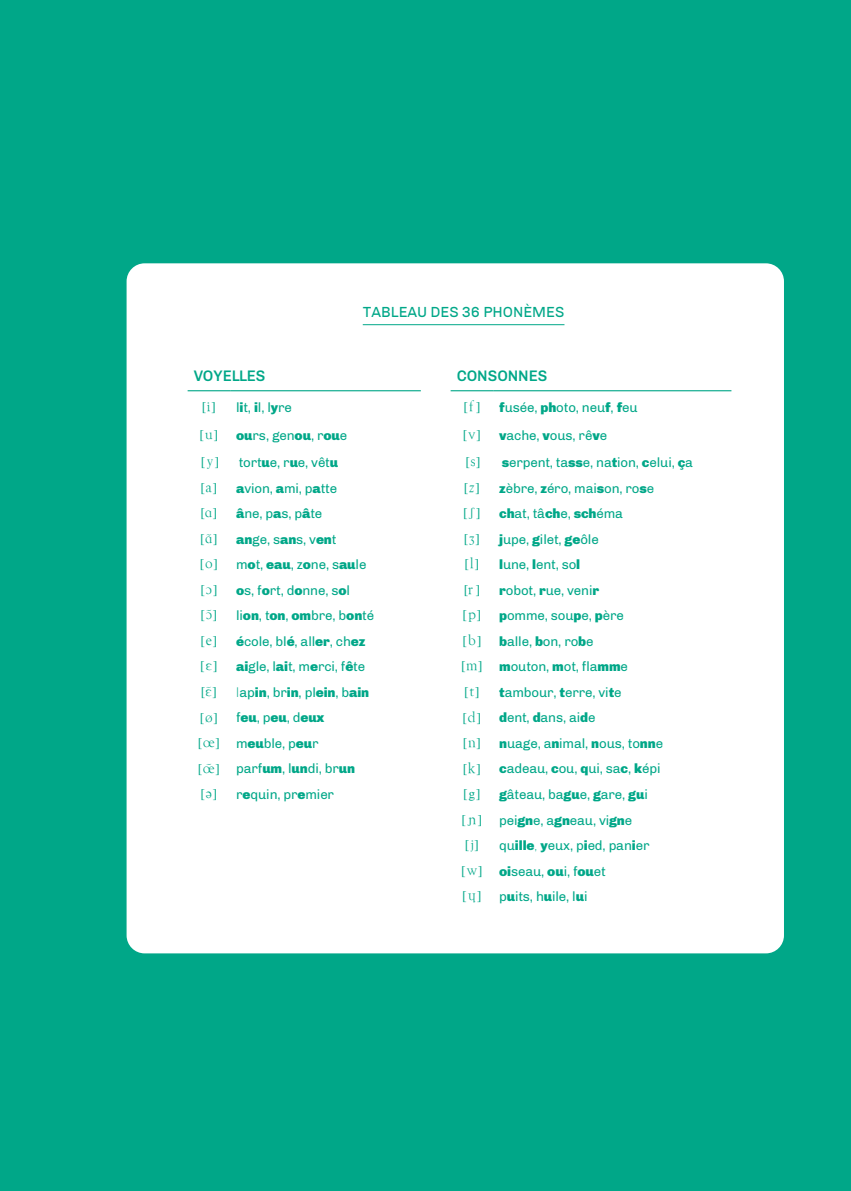
<style>
.page{position:relative;width:851px;height:1191px;background:#fff}
.page>*{position:absolute;margin:0;border:0;box-sizing:border-box;transform-origin:0 0}
.t1{font:500 15.3px "Chivo";color:#00a788}
.t2{font:15px "Chivo";color:#00a788}
.t3{font:13.5px/25.5px "Chivo";letter-spacing:-.01em;color:#00a788}
.t4{font:13.5px "Alphonetic";color:#00a788}
.t5{font:900 13.5px "Chivo";letter-spacing:-.01em;color:#00a788}
.s1{font-weight:900}
.s2{font-family:"Alphonetic"}
.s3{font-weight:300}
.s4{font-weight:400}
</style>
<div class="page">
<div style="left:0;top:0;width:850px;height:1191px;background:#00a788"></div>
<div style="left:126px;top:263px;width:657px;height:690px;background:#fff"></div>
<hr style="left:363px;top:324px;width:201px;height:1px;background:#00a788">
<hr style="left:187px;top:390px;width:43px;height:1px;background:#00a788">
<hr style="left:230px;top:390px;width:191px;height:1px;background:#00a788">
<hr style="left:450px;top:390px;width:43px;height:1px;background:#00a788">
<hr style="left:493px;top:390px;width:238px;height:1px;background:#00a788">
<p class="t2" style="left:363px;top:303px;width:203px">TABLEAU DES 36 PHONÈMES</p>
<p class="t1" style="left:194px;top:364px;width:73px">VOYELLES</p>
<p class="t1" style="left:456px;top:364px;width:92px">CONSONNES</p>
<p class="t4" style="left:202px;top:400px;width:16px">[i]</p>
<p class="t3" style="left:236px;top:395px;width:57px">l<span class="s1">i</span>t, <span class="s1">i</span>l, l<span class="s1">y</span>re</p>
<p class="t4" style="left:463px;top:400px;width:19px">[f]</p>
<p class="t3" style="left:499px;top:395px;width:140px"><span class="s1">f</span>usée, <span class="s1">ph</span>oto, neu<span class="s1">f</span>, <span class="s1">f</span>eu</p>
<p class="t4" style="left:199px;top:428px;width:20px">[U]</p>
<p class="t3" style="left:236px;top:422px;width:113px"><span class="s1">ou</span>rs, gen<span class="s1">ou</span>, r<span class="s1">ou</span>e</p>
<p class="t4" style="left:463px;top:428px;width:19px">[v]</p>
<p class="t3" style="left:499px;top:422px;width:109px"><span class="s1">v</span>ache, <span class="s1">v</span>ous, rê<span class="s1">v</span>e</p>
<p class="t4" style="left:201px;top:455px;width:20px">[u]</p>
<p class="t3" style="left:239px;top:450px;width:101px">tort<span class="s1">u</span>e, r<span class="s1">u</span>e, vêt<span class="s1">u</span></p>
<p class="t4" style="left:465px;top:455px;width:17px">[s]</p>
<p class="t3" style="left:501px;top:450px;width:193px"><span class="s1">s</span>erpent, ta<span class="s1">ss</span>e, na<span class="s1">t</span>ion, <span class="s1">c</span>elui, <span class="s1">ç</span>a</p>
<p class="t4" style="left:200px;top:481px;width:18px">[a]</p>
<p class="t3" style="left:236px;top:475px;width:103px"><span class="s1">a</span>vion, <span class="s1">a</span>mi, p<span class="s1">a</span>tte</p>
<p class="t4" style="left:464px;top:481px;width:17px">[z]</p>
<p class="t3" style="left:499px;top:475px;width:157px"><span class="s1">z</span>èbre, <span class="s1">z</span>éro, mai<span class="s1">s</span>on, ro<span class="s1">s</span>e</p>
<p class="t4" style="left:200px;top:506px;width:19px">[A]</p>
<p class="t3" style="left:236px;top:501px;width:88px"><span class="s1">â</span>ne, p<span class="s1">a</span>s, p<span class="s1">â</span>te</p>
<p class="t4" style="left:463px;top:506px;width:19px">[H]</p>
<p class="t3" style="left:499px;top:501px;width:125px"><span class="s1">ch</span>at, tâ<span class="s1">ch</span>e, <span class="s1">sch</span>éma</p>
<p class="t4" style="left:200px;top:532px;width:19px">[B]</p>
<p class="t3" style="left:236px;top:526px;width:102px"><span class="s1">an</span>ge, s<span class="s1">an</span>s, v<span class="s1">en</span>t</p>
<p class="t4" style="left:464px;top:532px;width:17px">[j]</p>
<p class="t3" style="left:499px;top:526px;width:101px"><span class="s1">j</span>upe, <span class="s1">g</span>ilet, <span class="s1">ge</span>ôle</p>
<p class="t4" style="left:200px;top:557px;width:20px">[o]</p>
<p class="t3" style="left:236px;top:552px;width:132px">m<span class="s1">o</span>t, <span class="s1">eau</span>, z<span class="s1">o</span>ne, s<span class="s1">au</span>le</p>
<p class="t4" style="left:464px;top:557px;width:16px">[l]</p>
<p class="t3" style="left:499px;top:552px;width:83px"><span class="s1">l</span>une, <span class="s1">l</span>ent, so<span class="s1">l</span></p>
<p class="t4" style="left:200px;top:583px;width:19px">[O]</p>
<p class="t3" style="left:236px;top:577px;width:115px"><span class="s1">o</span>s, f<span class="s1">o</span>rt, d<span class="s1">o</span>nne, s<span class="s1">o</span>l</p>
<p class="t4" style="left:463px;top:583px;width:18px">[r]</p>
<p class="t3" style="left:499px;top:577px;width:101px"><span class="s1">r</span>obot, <span class="s1">r</span>ue, veni<span class="s1">r</span></p>
<p class="t4" style="left:200px;top:608px;width:18px">[I]</p>
<p class="t3" style="left:236px;top:603px;width:139px">li<span class="s1">on</span>, t<span class="s1">on</span>, <span class="s1">om</span>bre, b<span class="s1">on</span>té</p>
<p class="t4" style="left:462px;top:608px;width:20px">[p]</p>
<p class="t3" style="left:499px;top:603px;width:126px"><span class="s1">p</span>omme, sou<span class="s1">p</span>e, <span class="s1">p</span>ère</p>
<p class="t4" style="left:200px;top:634px;width:18px">[é]</p>
<p class="t3" style="left:236px;top:628px;width:131px"><span class="s1">é</span>cole, bl<span class="s1">é</span>, all<span class="s1">er</span>, ch<span class="s1">ez</span></p>
<p class="t4" style="left:462px;top:634px;width:21px">[b]</p>
<p class="t3" style="left:499px;top:628px;width:96px"><span class="s1">b</span>alle, <span class="s1">b</span>on, ro<span class="s1">b</span>e</p>
<p class="t4" style="left:200px;top:659px;width:19px">[è]</p>
<p class="t3" style="left:236px;top:654px;width:130px"><span class="s1">ai</span>gle, l<span class="s1">ai</span>t, m<span class="s1">e</span>rci, f<span class="s1">ê</span>te</p>
<p class="t3" style="left:461px;top:654px;width:168px"><span class="s2">[m]</span> <span class="s1">m</span>outon, <span class="s1">m</span>ot, fla<span class="s1">mm</span>e</p>
<p class="t4" style="left:201px;top:685px;width:18px">[C]</p>
<p class="t3" style="left:236px;top:679px;width:135px"><span class="s3">l</span>ap<span class="s1">in</span>, br<span class="s1">in</span>, pl<span class="s1">ein</span>, b<span class="s1">ain</span></p>
<p class="t4" style="left:464px;top:685px;width:17px">[t]</p>
<p class="t3" style="left:499px;top:679px;width:124px"><span class="s1">t</span>ambour, <span class="s1">t</span>erre, vi<span class="s1">t</span>e</p>
<p class="t4" style="left:200px;top:710px;width:20px">[E]</p>
<p class="t5" style="left:236px;top:710px;width:90px"><span class="s4">f</span>eu<span class="s4">, p</span>eu<span class="s4">, d</span>eux</p>
<p class="t4" style="left:462px;top:710px;width:20px">[d]</p>
<p class="t3" style="left:499px;top:705px;width:98px"><span class="s1">d</span>ent, <span class="s1">d</span>ans, ai<span class="s1">d</span>e</p>
<p class="t3" style="left:198px;top:730px;width:122px"><span class="s2">[F]</span> m<span class="s1">eu</span>ble, p<span class="s1">eu</span>r</p>
<p class="t4" style="left:462px;top:736px;width:20px">[n]</p>
<p class="t3" style="left:499px;top:730px;width:165px"><span class="s1">n</span>uage, a<span class="s1">n</span>imal, <span class="s1">n</span>ous, to<span class="s1">nn</span>e</p>
<p class="t3" style="left:198px;top:756px;width:159px"><span class="s2">[D]</span> parf<span class="s1">um</span>, l<span class="s1">un</span>di, br<span class="s1">un</span></p>
<p class="t4" style="left:462px;top:761px;width:20px">[k]</p>
<p class="t3" style="left:499px;top:756px;width:163px"><span class="s1">c</span>adeau, <span class="s1">c</span>ou, <span class="s1">q</span>ui, sa<span class="s1">c</span>, <span class="s1">k</span>épi</p>
<p class="t4" style="left:200px;top:787px;width:19px">[e]</p>
<p class="t3" style="left:236px;top:781px;width:99px">r<span class="s1">e</span>quin, pr<span class="s1">e</span>mier</p>
<p class="t4" style="left:463px;top:787px;width:19px">[g]</p>
<p class="t3" style="left:499px;top:781px;width:150px"><span class="s1">g</span>âteau, ba<span class="s1">gu</span>e, <span class="s1">g</span>are, <span class="s1">gu</span>i</p>
<p class="t4" style="left:461px;top:812px;width:22px">[G]</p>
<p class="t3" style="left:499px;top:807px;width:134px">pei<span class="s1">gn</span>e, a<span class="s1">gn</span>eau, vi<span class="s1">gn</span>e</p>
<p class="t4" style="left:464px;top:838px;width:16px">[J]</p>
<p class="t3" style="left:461px;top:832px;width:190px;text-indent:38px">qu<span class="s1">ille</span><span class="s3">,</span> <span class="s1">y</span>eux, p<span class="s1">i</span>ed, pan<span class="s1">i</span>er <span class="s2">[w]</span> <span class="s1">oi</span>seau, <span class="s1">ou</span>i, f<span class="s1">ou</span>et</p>
<p class="t4" style="left:462px;top:889px;width:21px">[V]</p>
<p class="t3" style="left:499px;top:883px;width:90px">p<span class="s1">u</span>its, h<span class="s1">u</span>ile, l<span class="s1">u</span>i</p>
</div>
